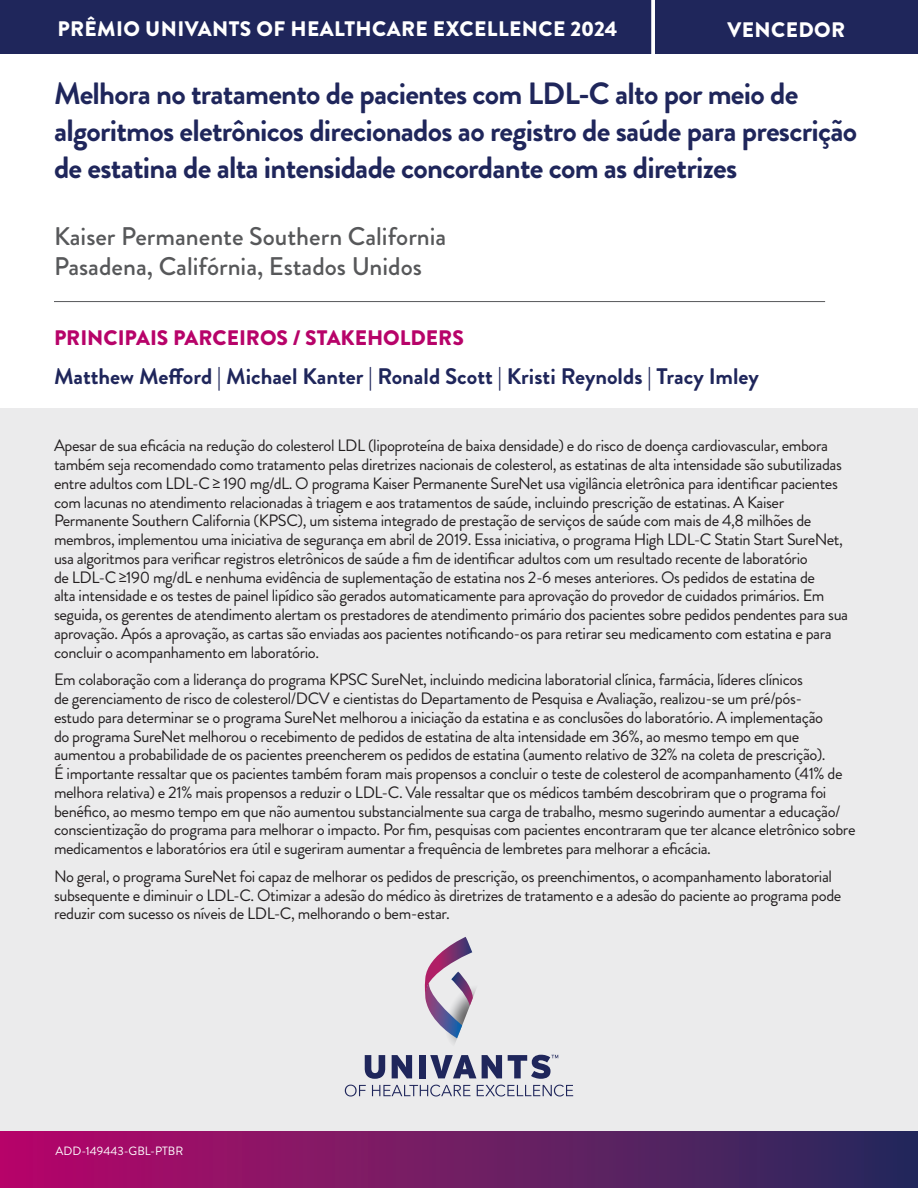
<style>
.page{position:relative;width:918px;height:1188px;background:#fff}
.page>*{position:absolute;margin:0;border:0;box-sizing:border-box;transform-origin:0 0}
.t1{font:700 30.75px/36.9px "Brandon Grotesque";letter-spacing:-.025em;color:#1f265b}
.t2{font:500 25.5px/30.6px "Brandon Grotesque";color:#57585a}
.t3{font:700 22.5px "Brandon Grotesque";color:#1f265b}
.t4{font:900 21px "Brandon Grotesque";letter-spacing:.02em;color:#fff}
.t5{font:900 21px "Brandon Grotesque";color:#b70369}
.t6{font:16.5px/18.8px "Brandon Grotesque";letter-spacing:-.025em;color:#231f20}
.t7{font:12px "Brandon Grotesque";color:#fff}
</style>
<div class="page">
<div style="left:0;top:408px;width:918px;height:751px;background:#ebebec"></div>
<div style="left:0;top:1132px;width:918px;height:56px;background:linear-gradient(to right,#b8096a,#272d5c)"></div>
<div style="left:0;top:0;width:918px;height:54px;background:#1f265b"></div>
<svg style="left:365px;top:1055px;width:20px;height:24px"></svg>
<svg style="left:392px;top:1055px;width:20px;height:23px"></svg>
<svg style="left:430px;top:1055px;width:46px;height:23px"></svg>
<svg style="left:482px;top:1055px;width:20px;height:23px"></svg>
<div style="left:419px;top:1055px;width:6px;height:23px;background:#1f265b"></div>
<svg style="left:508px;top:1055px;width:50px;height:24px"></svg>
<svg style="left:424px;top:937px;width:52px;height:107px"></svg>
<svg style="left:345px;top:1085px;width:21px;height:12px"></svg>
<svg style="left:372px;top:1085px;width:98px;height:12px"></svg>
<svg style="left:477px;top:1085px;width:96px;height:12px"></svg>
<svg style="left:651px;top:0;width:4px;height:54px"></svg>
<hr style="left:54px;top:301px;width:771px;height:1px;background:#57585a">
<p class="t4" style="left:57px;top:14px;width:562px">PRÊMIO UNIVANTS OF HEALTHCARE EXCELLENCE 2024</p>
<p class="t4" style="left:727px;top:14px;width:119px">VENCEDOR</p>
<h1 class="t1" style="left:54px;top:75px;width:805px">Melhora no tratamento de pacientes com LDL-C alto por meio de algoritmos eletrônicos direcionados ao registro de saúde para prescrição de estatina de alta intensidade concordante com as diretrizes</h1>
<h2 class="t2" style="left:54px;top:221px;width:394px">Kaiser Permanente Southern California<br>Pasadena, Califórnia, Estados Unidos</h2>
<p class="t5" style="left:54px;top:323px;width:411px">PRINCIPAIS PARCEIROS / STAKEHOLDERS</p>
<h3 class="t3" style="left:54px;top:361px;width:706px">Matthew Mefford | Michael Kanter | Ronald Scott | Kristi Reynolds | Tracy Imley</h3>
<p class="t6" style="left:54px;top:436px;width:796px">Apesar de sua eficácia na redução do colesterol LDL (lipoproteína de baixa densidade) e do risco de doença cardiovascular, embora também seja recomendado como tratamento pelas diretrizes nacionais de colesterol, as estatinas de alta intensidade são subutilizadas entre adultos com LDL-C ≥ 190 mg/dL. O programa Kaiser Permanente SureNet usa vigilância eletrônica para identificar pacientes com lacunas no atendimento relacionadas à triagem e aos tratamentos de saúde, incluindo prescrição de estatinas. A Kaiser Permanente Southern California (KPSC), um sistema integrado de prestação de serviços de saúde com mais de 4,8 milhões de membros, implementou uma iniciativa de segurança em abril de 2019. Essa iniciativa, o programa High LDL-C Statin Start SureNet, usa algoritmos para verificar registros eletrônicos de saúde a fim de identificar adultos com um resultado recente de laboratório<br>de LDL-C ≥190 mg/dL e nenhuma evidência de suplementação de estatina nos 2-6 meses anteriores. Os pedidos de estatina de<br>alta intensidade e os testes de painel lipídico são gerados automaticamente para aprovação do provedor de cuidados primários. Em seguida, os gerentes de atendimento alertam os prestadores de atendimento primário dos pacientes sobre pedidos pendentes para sua aprovação. Após a aprovação, as cartas são enviadas aos pacientes notificando-os para retirar seu medicamento com estatina e para concluir o acompanhamento em laboratório.</p>
<p class="t6" style="left:54px;top:670px;width:803px">Em colaboração com a liderança do programa KPSC SureNet, incluindo medicina laboratorial clínica, farmácia, líderes clínicos<br>de gerenciamento de risco de colesterol/DCV e cientistas do Departamento de Pesquisa e Avaliação, realizou-se um pré/pós-<br>estudo para determinar se o programa SureNet melhorou a iniciação da estatina e as conclusões do laboratório. A implementação<br>do programa SureNet melhorou o recebimento de pedidos de estatina de alta intensidade em 36%, ao mesmo tempo em que aumentou a probabilidade de os pacientes preencherem os pedidos de estatina (aumento relativo de 32% na coleta de prescrição).<br>É importante ressaltar que os pacientes também foram mais propensos a concluir o teste de colesterol de acompanhamento (41% de melhora relativa) e 21% mais propensos a reduzir o LDL-C. Vale ressaltar que os médicos também descobriram que o programa foi benéfico, ao mesmo tempo em que não aumentou substancialmente sua carga de trabalho, mesmo sugerindo aumentar a educação/ conscientização do programa para melhorar o impacto. Por fim, pesquisas com pacientes encontraram que ter alcance eletrônico sobre medicamentos e laboratórios era útil e sugeriram aumentar a frequência de lembretes para melhorar a eficácia.</p>
<p class="t6" style="left:54px;top:867px;width:789px">No geral, o programa SureNet foi capaz de melhorar os pedidos de prescrição, os preenchimentos, o acompanhamento laboratorial subsequente e diminuir o LDL-C. Otimizar a adesão do médico às diretrizes de tratamento e a adesão do paciente ao programa pode reduzir com sucesso os níveis de LDL-C, melhorando o bem-estar.</p>
<p class="t7" style="left:56px;top:1142px;width:129px">ADD-149443-GBL-PTBR</p>
</div>
